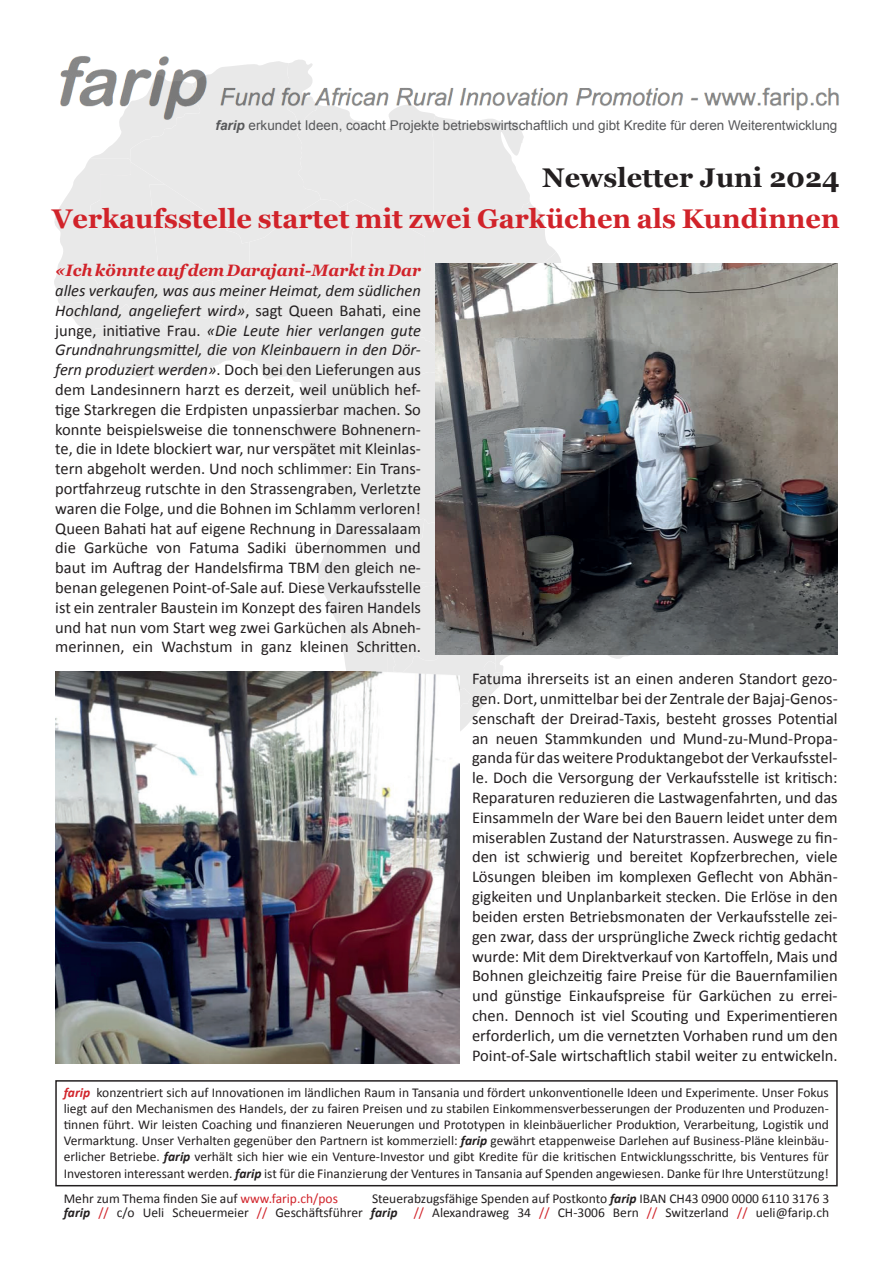
<style>
.page{position:relative;width:893px;height:1263px;background:#fff}
.page>*{position:absolute;margin:0;border:0;box-sizing:border-box;transform-origin:0 0}
.t1{font:700 27px "Georgia";color:#d1232a}
.t2{font:700 27px "Georgia";color:#231f20}
.t3{font:16.5px/19.8px "Calibri";color:#231f20;text-align:justify}
.t4{font:italic 700 16.5px "Georgia";color:#d1232a}
.t5{font:13.5px/16.2px "Calibri";color:#231f20;text-align:right}
.t6{font:13.5px "Arial";color:#57585a}
.s1{font-weight:700;font-style:italic}
.s2{font-style:italic}
.s3{font-weight:700;font-style:italic;color:#d1232a}
.s4{color:#d1232a}
</style>
<div class="page">
<svg style="left:54px;top:132px;width:618px;height:599px"></svg>
<img style="left:60px;top:56px;width:779px;height:76px">
<img style="left:435px;top:264px;width:403px;height:391px">
<img style="left:55px;top:672px;width:404px;height:391px">
<div style="left:55px;top:1080px;width:783px;height:106px;border:2px solid #231f20"></div>
<p class="t6" style="left:216px;top:116px;width:623px"><span class="s1">farip</span> erkundet Ideen, coacht Projekte betriebswirtschaftlich und gibt Kredite für deren Weiterentwicklung</p>
<h1 class="t2" style="left:542px;top:157px;width:299px">Newsletter Juni 2024</h1>
<h1 class="t1" style="left:52px;top:198px;width:789px">Verkaufsstelle startet mit zwei Garküchen als Kundinnen</h1>
<p class="t4" style="left:55px;top:258px;width:367px">«Ich könnte auf dem Darajani-Markt in Dar</p>
<p class="t3" style="left:55px;top:280px;width:367px"><span class="s2">alles verkaufen, was aus meiner Heimat, dem südlichen Hochland, angeliefert wird»</span>, sagt Queen Bahati, eine junge, initiative Frau. <span class="s2">«Die Leute hier verlangen gute Grundnahrungsmittel, die von Kleinbauern in den Dör&shy;fern produziert werden»</span>. Doch bei den Lieferungen aus dem Landesinnern harzt es derzeit, weil unüblich hef&shy;tige Starkregen die Erdpisten unpassierbar machen. So konnte beispielsweise die tonnenschwere Bohnenern&shy;te, die in Idete blockiert war, nur verspätet mit Kleinlas&shy;tern abgeholt werden. Und noch schlimmer: Ein Trans&shy;portfahrzeug rutschte in den Strassengraben, Verletzte waren die Folge, und die Bohnen im Schlamm verloren!<br>Queen Bahati hat auf eigene Rechnung in Daressalaam die Garküche von Fatuma Sadiki übernommen und baut im Auftrag der Handelsfirma TBM den gleich ne&shy;benan gelegenen Point-of-Sale auf. Diese Verkaufsstelle ist ein zentraler Baustein im Konzept des fairen Handels und hat nun vom Start weg zwei Garküchen als Abneh&shy;merinnen, ein Wachstum in ganz kleinen Schritten.</p>
<p class="t3" style="left:472px;top:668px;width:367px">Fatuma ihrerseits ist an einen anderen Standort gezo&shy;gen. Dort, unmittelbar bei der Zentrale der Bajaj-Genos&shy;senschaft der Dreirad-Taxis, besteht grosses Potential an neuen Stammkunden und Mund-zu-Mund-Propa&shy;ganda für das weitere Produktangebot der Verkaufsstel&shy;le. Doch die Versorgung der Verkaufsstelle ist kritisch:<br>Reparaturen reduzieren die Lastwagenfahrten, und das Einsammeln der Ware bei den Bauern leidet unter dem miserablen Zustand der Naturstrassen. Auswege zu fin&shy;den ist schwierig und bereitet Kopfzerbrechen, viele Lösungen bleiben im komplexen Geflecht von Abhän&shy;gigkeiten und Unplanbarkeit stecken. Die Erlöse in den beiden ersten Betriebsmonaten der Verkaufsstelle zei&shy;gen zwar, dass der ursprüngliche Zweck richtig gedacht wurde: Mit dem Direktverkauf von Kartoffeln, Mais und Bohnen gleichzeitig faire Preise für die Bauernfamilien und günstige Einkaufspreise für Garküchen zu errei&shy;chen. Dennoch ist viel Scouting und Experimentieren erforderlich, um die vernetzten Vorhaben rund um den Point-of-Sale wirtschaftlich stabil weiter zu entwickeln.</p>
<p class="t5" style="left:64px;top:1083px;width:767px;text-align:justify"><span class="s3">farip</span> konzentriert sich auf Innovationen im ländlichen Raum in Tansania und fördert unkonventionelle Ideen und Experimente. Unser Fokus liegt auf den Mechanismen des Handels, der zu fairen Preisen und zu stabilen Einkommensverbesserungen der Produzenten und Produzen&shy;tinnen führt. Wir leisten Coaching und finanzieren Neuerungen und Prototypen in kleinbäuerlicher Produktion, Verarbeitung, Logistik und Vermarktung. Unser Verhalten gegenüber den Partnern ist kommerziell: <span class="s1">farip</span> gewährt etappenweise Darlehen auf Business-Pläne kleinbäu&shy;erlicher Betriebe. <span class="s1">farip</span> verhält sich hier wie ein Venture-Investor und gibt Kredite für die kritischen Entwicklungsschritte, bis Ventures für Investoren interessant werden. <span class="s1">farip</span> ist für die Finanzierung der Ventures in Tansania auf Spenden angewiesen. Danke für Ihre Unterstützung!</p>
<p class="t5" style="left:64px;top:1189px;width:276px">Mehr zum Thema finden Sie auf <span class="s4">www.farip.ch/pos</span></p>
<p class="t5" style="left:64px;top:1190px;width:767px;line-height:14.5px">Steuerabzugsfähige Spenden auf Postkonto <span class="s1">farip</span> IBAN CH43 0900 0000 6110 3176 3<br><span class="s1">farip</span> <span class="s4">//</span> c/o Ueli Scheuermeier <span class="s4">//</span> Geschäftsführer <span class="s1">farip</span> <span class="s4">//</span> Alexandraweg 34 <span class="s4">//</span> CH-3006 Bern <span class="s4">//</span> Switzerland <span class="s4">//</span> ueli@farip.ch</p>
</div>
